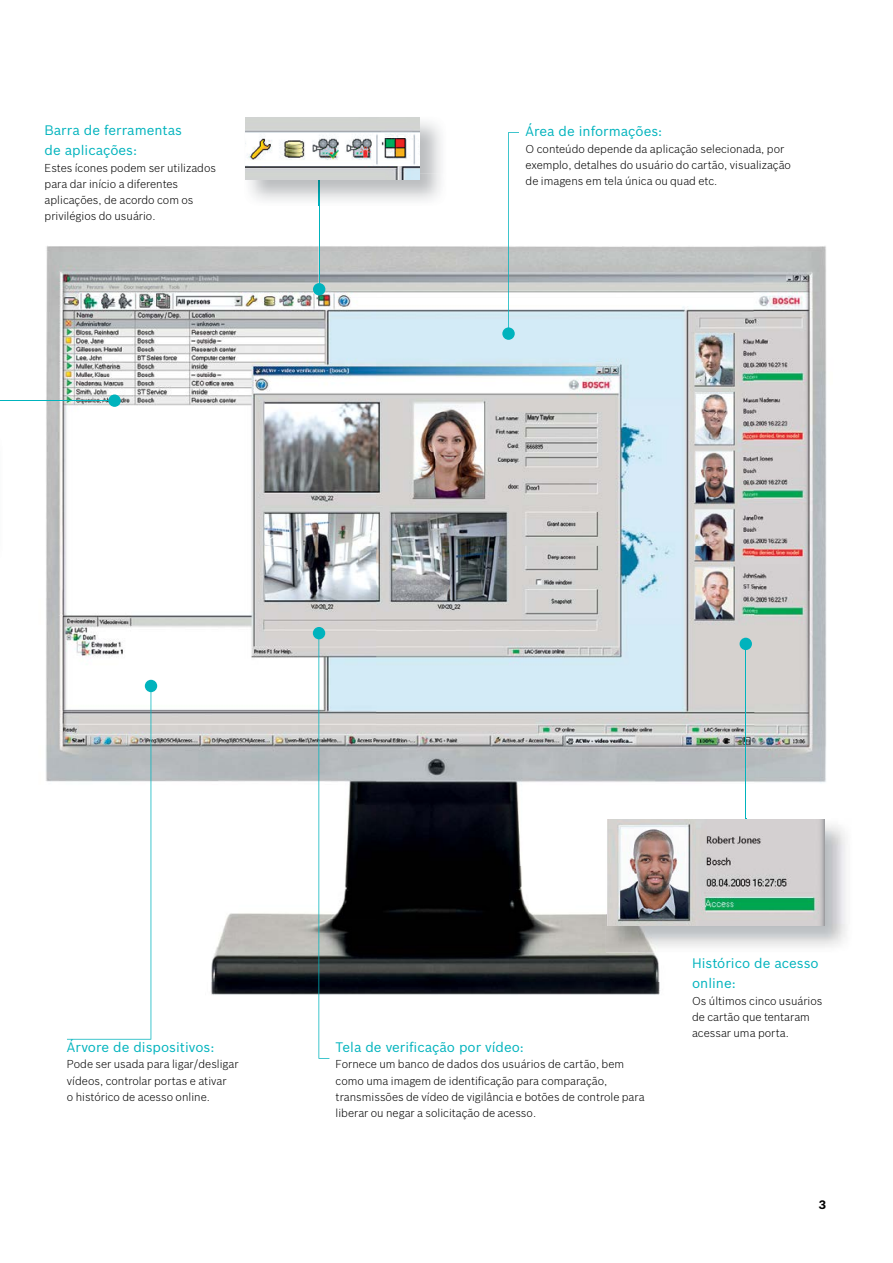
<style>
.page{position:relative;width:893px;height:1263px;background:#fff}
.page>*{position:absolute;margin:0;border:0;box-sizing:border-box;transform-origin:0 0}
.t1{font:13.5px/20.4px "Bosch Sans";color:#00b3bd}
.t2{font:700 12px "Bosch Sans";color:#000}
.t3{font:300 11.25px/16.2px "Bosch Sans";color:#000}
</style>
<div class="page">
<img style="left:46px;top:246px;width:707px;height:300px">
<img style="left:753px;top:246px;width:74px;height:537px">
<img style="left:46px;top:546px;width:330px;height:480px">
<img style="left:376px;top:546px;width:378px;height:320px">
<img style="left:376px;top:866px;width:270px;height:116px">
<img style="left:646px;top:952px;width:14px;height:30px">
<img style="left:46px;top:982px;width:614px;height:34px">
<hr style="left:319px;top:172px;width:1px;height:120px;background:#00b3bd">
<hr style="left:0;top:400px;width:112px;height:1px;background:#00b3bd">
<svg style="left:67px;top:686px;width:84px;height:353px"></svg>
<hr style="left:745px;top:641px;width:1px;height:205px;background:#00b3bd">
<div style="left:740px;top:638px;width:12px;height:12px;background:#00b3bd;border-radius:50%"></div>
<div style="left:145px;top:680px;width:12px;height:12px;background:#00b3bd;border-radius:50%"></div>
<div style="left:108px;top:394px;width:13px;height:13px;background:#00b3bd;border-radius:50%"></div>
<div style="left:313px;top:283px;width:12px;height:12px;background:#00b3bd;border-radius:50%"></div>
<svg style="left:318px;top:634px;width:11px;height:425px"></svg>
<div style="left:313px;top:627px;width:12px;height:12px;background:#00b3bd;border-radius:50%"></div>
<svg style="left:508px;top:132px;width:11px;height:198px"></svg>
<div style="left:502px;top:327px;width:13px;height:13px;background:#00b3bd;border-radius:50%"></div>
<img style="left:606px;top:818px;width:241px;height:134px">
<img style="left:607px;top:820px;width:218px;height:106px">
<img style="left:245px;top:117px;width:196px;height:89px">
<svg style="left:319px;top:179px;width:1px;height:27px"></svg>
<img style="left:245px;top:118px;width:175px;height:61px">
<p class="t1" style="left:45px;top:119px;width:139px">Barra de ferramentas de aplicações:</p>
<p class="t3" style="left:45px;top:159px;width:173px">Estes ícones podem ser utilizados para dar início a diferentes aplicações, de acordo com os privilégios do usuário.</p>
<p class="t1" style="left:526px;top:120px;width:138px">Área de informações:</p>
<p class="t3" style="left:526px;top:140px;width:267px">O conteúdo depende da aplicação selecionada, por exemplo, detalhes do usuário do cartão, visualização de imagens em tela única ou quad etc.</p>
<p class="t1" style="left:67px;top:1036px;width:149px">Árvore de dispositivos:</p>
<p class="t3" style="left:67px;top:1055px;width:173px">Pode ser usada para ligar/desligar vídeos, controlar portas e ativar<br>o histórico de acesso online.</p>
<p class="t1" style="left:336px;top:1036px;width:190px">Tela de verificação por vídeo:</p>
<p class="t3" style="left:336px;top:1055px;width:310px">Fornece um banco de dados dos usuários de cartão, bem como uma imagem de identificação para comparação, transmissões de vídeo de vigilância e botões de controle para liberar ou negar a solicitação de acesso.</p>
<p class="t1" style="left:692px;top:952px;width:128px">Histórico de acesso online:</p>
<p class="t3" style="left:692px;top:992px;width:132px">Os últimos cinco usuários de cartão que tentaram acessar uma porta.</p>
<p class="t2" style="left:819px;top:1195px;width:9px">3</p>
</div>
